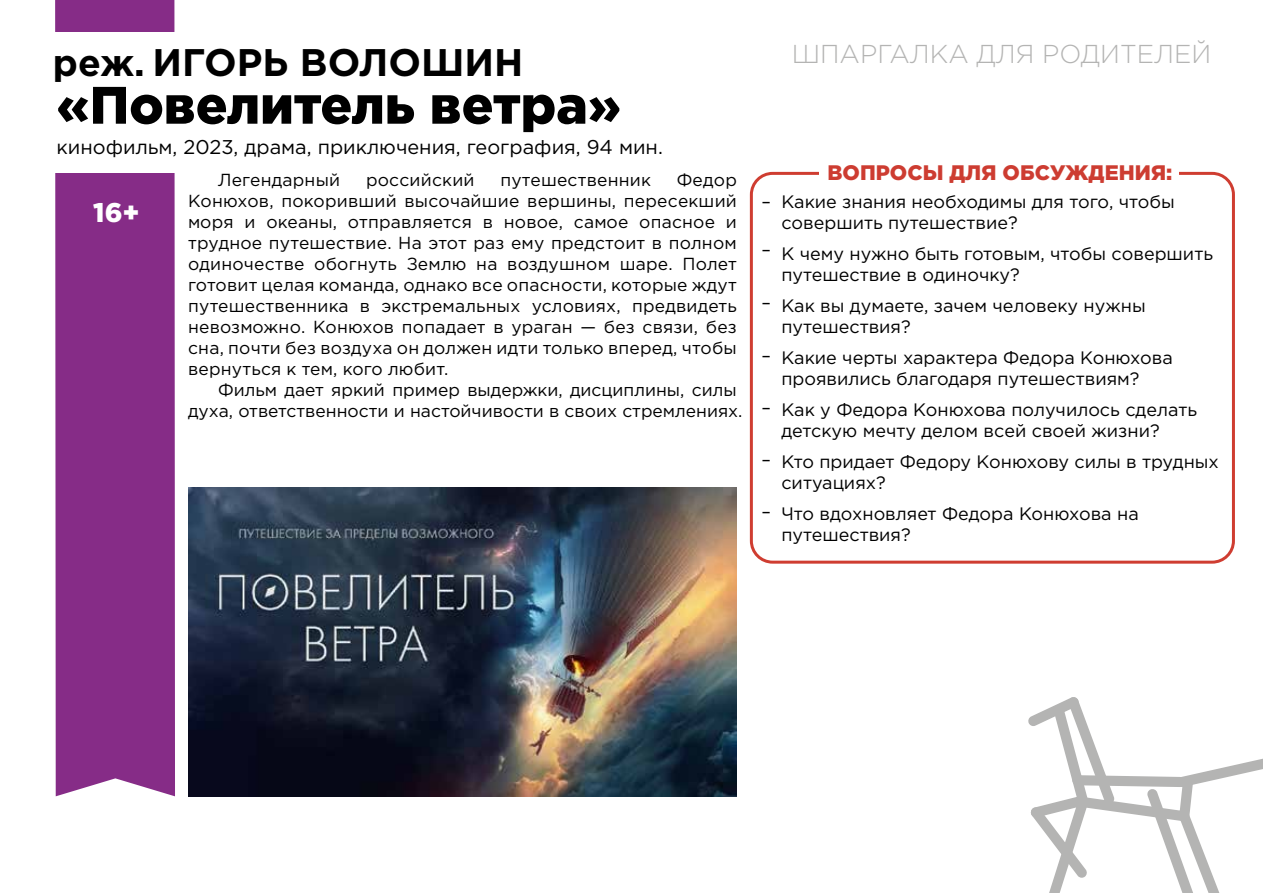
<style>
.page{position:relative;width:1263px;height:893px;background:#fff}
.page>*{position:absolute;margin:0;border:0;box-sizing:border-box;transform-origin:0 0}
.t1{font:900 52.65px "Gotham Pro";color:#000}
.t2{font:700 38.4px "Gotham Pro";color:#000}
.t3{font:900 27px "Gotham Pro";color:#fff}
.t4{font:300 25.8px "Gotham Pro";color:#b4b4b3}
.t5{font:900 21px "Gotham Pro";color:#cd3c31}
.t6{font:19.95px "Gotham Pro";color:#000}
.t7{font:18px/21.6px "Gotham Pro";color:#000}
.t8{font:17.4px/20.9px "Gotham Pro";color:#000;text-align:justify}
.s1{font-size:37.2px}
</style>
<div class="page">
<div style="left:750px;top:172px;width:485px;height:392px;border:3px solid #cf3d31;border-radius:21px"></div>
<div style="left:820px;top:157px;width:359px;height:34px;background:#fff"></div>
<div style="left:55px;top:0;width:120px;height:796px;background:#862c87"></div>
<div style="left:55px;top:32px;width:122px;height:140px;background:#fff"></div>
<svg style="left:1028px;top:697px;width:235px;height:196px"></svg>
<img style="left:188px;top:488px;width:549px;height:308px">
<h2 class="t2" style="left:53px;top:40px;width:472px"><span class="s1">реж.</span> ИГОРЬ ВОЛОШИН</h2>
<h1 class="t1" style="left:57px;top:75px;width:566px">«Повелитель ветра»</h1>
<p class="t6" style="left:57px;top:136px;width:608px">кинофильм, 2023, драма, приключения, география, 94 мин.</p>
<h3 class="t3" style="left:93px;top:197px;width:48px">16+</h3>
<p class="t8" style="left:218px;top:170px;width:124px">Легендарный</p>
<p class="t8" style="left:366px;top:170px;width:110px">российский</p>
<p class="t8" style="left:500px;top:170px;width:152px">путешественник</p>
<p class="t8" style="left:188px;top:170px;width:550px;text-indent:489px">Федор Конюхов, покоривший высочайшие вершины, пересекший моря и океаны, отправляется в новое, самое опасное и трудное путешествие. На этот раз ему предстоит в полном одиночестве обогнуть Землю на воздушном шаре. Полет готовит целая команда, однако все опасности, которые ждут путешественника в экстремальных условиях, предвидеть невозможно. Конюхов попадает в ураган — без связи, без сна, почти без воздуха он должен идти только вперед, чтобы вернуться к тем, кого любит.</p>
<p class="t8" style="left:188px;top:379px;width:556px;text-indent:30px">Фильм дает яркий пример выдержки, дисциплины, силы духа, ответственности и настойчивости в своих стремлениях.</p>
<h3 class="t4" style="left:792px;top:40px;width:421px">ШПАРГАЛКА ДЛЯ РОДИТЕЛЕЙ</h3>
<p class="t7" style="left:761px;top:191px;width:11px">–</p>
<p class="t7" style="left:761px;top:239px;width:11px">–</p>
<p class="t7" style="left:761px;top:291px;width:11px">–</p>
<p class="t7" style="left:761px;top:345px;width:11px">–</p>
<p class="t7" style="left:761px;top:397px;width:11px">–</p>
<p class="t7" style="left:761px;top:449px;width:11px">–</p>
<p class="t7" style="left:761px;top:501px;width:11px">–</p>
<p class="t5" style="left:827px;top:160px;width:346px">ВОПРОСЫ ДЛЯ ОБСУЖДЕНИЯ:</p>
<p class="t7" style="left:781px;top:191px;width:395px">Какие знания необходимы для того, чтобы совершить путешествие?</p>
<p class="t7" style="left:781px;top:242px;width:433px">К чему нужно быть готовым, чтобы совершить путешествие в одиночку?</p>
<p class="t7" style="left:781px;top:294px;width:366px">Как вы думаете, зачем человеку нужны путешествия?</p>
<p class="t7" style="left:781px;top:346px;width:393px">Какие черты характера Федора Конюхова проявились благодаря путешествиям?</p>
<p class="t7" style="left:781px;top:398px;width:417px">Как у Федора Конюхова получилось сделать детскую мечту делом всей своей жизни?</p>
<p class="t7" style="left:781px;top:450px;width:439px">Кто придает Федору Конюхову силы в трудных ситуациях?</p>
<p class="t7" style="left:781px;top:502px;width:359px">Что вдохновляет Федора Конюхова на путешествия?</p>
</div>
